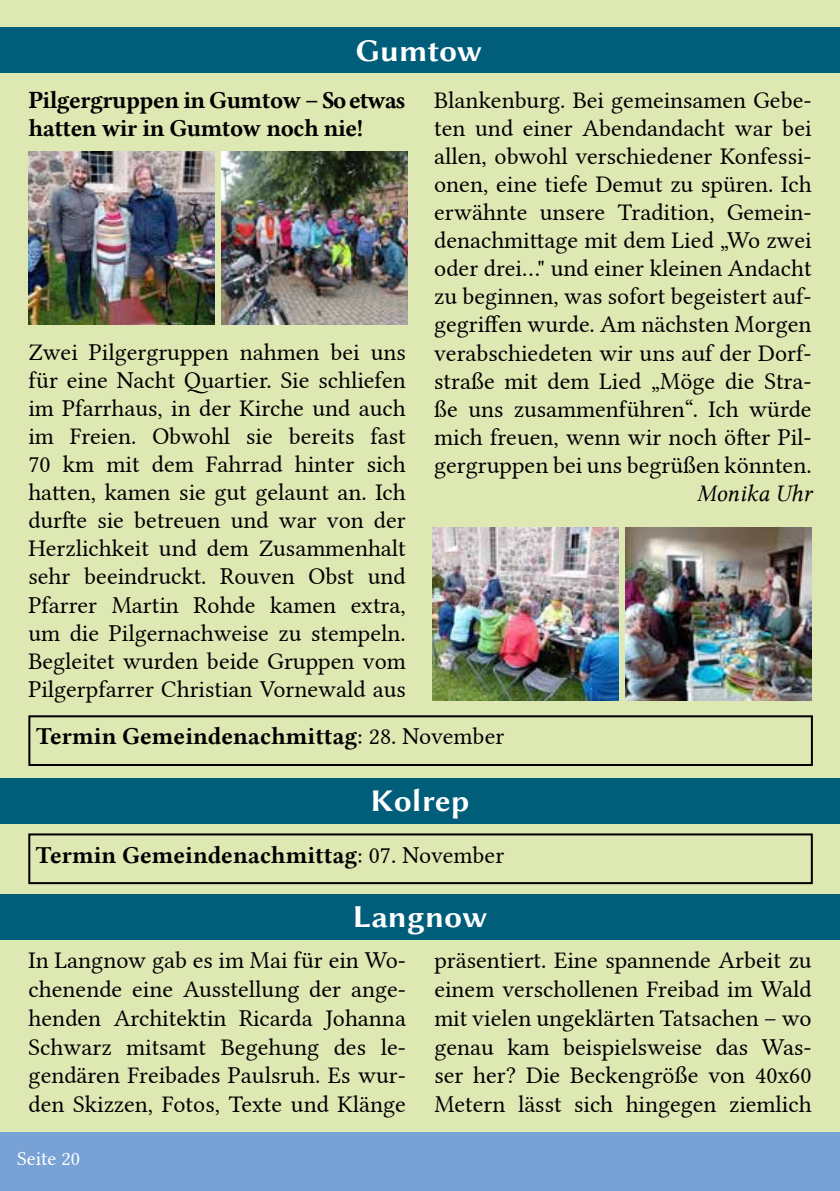
<style>
.page{position:relative;width:840px;height:1191px;background:#fff}
.page>*{position:absolute;margin:0;border:0;box-sizing:border-box;transform-origin:0 0}
.t1{font:32px "Linux Biolinum GB";color:#fff}
.t2{font:24px/28px "Lin Libertine";color:#000;text-align:justify}
.t3{font:24px/28px "Lin Libertine B";letter-spacing:-.015em;color:#000}
.t4{font:24px "Lin Libertine I";color:#000}
.t5{font:20px "Lin Libertine";color:#fff}
.s1{font-family:"Lin Libertine"}
</style>
<div class="page">
<div style="left:0;top:1131px;width:839px;height:60px;background:#78a1d5"></div>
<div style="left:0;top:0;width:839px;height:1131px;background:#dde8b3"></div>
<div style="left:0;top:27px;width:838px;height:46px;background:#005e7b"></div>
<div style="left:0;top:778px;width:839px;height:45px;background:#005e7b"></div>
<img style="left:28px;top:151px;width:186px;height:173px">
<img style="left:222px;top:151px;width:185px;height:173px">
<div style="left:28px;top:715px;width:784px;height:51px;border:2px solid #000"></div>
<img style="left:432px;top:527px;width:186px;height:173px">
<img style="left:625px;top:527px;width:186px;height:173px">
<div style="left:28px;top:833px;width:784px;height:51px;border:2px solid #000"></div>
<div style="left:0;top:894px;width:839px;height:45px;background:#005e7b"></div>
<h1 class="t1" style="left:356px;top:28px;width:128px">Gumtow</h1>
<p class="t3" style="left:28px;top:86px;width:379px">Pilgergruppen in Gumtow – So etwas hatten wir in Gumtow noch nie!</p>
<p class="t2" style="left:28px;top:336px;width:379px">Zwei Pilgergruppen nahmen bei uns für eine Nacht Quartier. Sie schliefen im Pfarrhaus, in der Kirche und auch im Freien. Obwohl sie bereits fast 70 km mit dem Fahrrad hinter sich hatten, kamen sie gut gelaunt an. Ich durfte sie betreuen und war von der Herzlichkeit und dem Zusammenhalt sehr beeindruckt. Rouven Obst und Pfarrer Martin Rohde kamen extra, um die Pilgernachweise zu stempeln.<br>Begleitet wurden beide Gruppen vom Pilgerpfarrer Christian Vornewald aus</p>
<p class="t2" style="left:434px;top:84px;width:379px">Blankenburg. Bei gemeinsamen Gebe&shy;ten und einer Abendandacht war bei allen, obwohl verschiedener Konfessi&shy;onen, eine tiefe Demut zu spüren. Ich erwähnte unsere Tradition, Gemein&shy;denachmittage mit dem Lied „Wo zwei oder drei..." und einer kleinen Andacht zu beginnen, was sofort begeistert auf&shy;gegriffen wurde. Am nächsten Morgen verabschiedeten wir uns auf der Dorf&shy;straße mit dem Lied „Möge die Stra&shy;ße uns zusammenführen“. Ich würde mich freuen, wenn wir noch öfter Pil&shy;gergruppen bei uns begrüßen könnten.</p>
<p class="t4" style="left:696px;top:479px;width:116px">Monika Uhr</p>
<p class="t3" style="left:36px;top:722px;width:469px">Termin Gemeindenachmittag<span class="s1">: 28. November</span></p>
<h1 class="t1" style="left:370px;top:778px;width:101px">Kolrep</h1>
<p class="t3" style="left:36px;top:840px;width:469px">Termin Gemeindenachmittag<span class="s1">: 07. November</span></p>
<h1 class="t1" style="left:352px;top:894px;width:136px">Langnow</h1>
<p class="t2" style="left:29px;top:943px;width:378px;line-height:28.8px">In Langnow gab es im Mai für ein Wo&shy;chenende eine Ausstellung der ange&shy;henden Architektin Ricarda Johanna Schwarz mitsamt Begehung des le&shy;gendären Freibades Paulsruh. Es wur&shy;den Skizzen, Fotos, Texte und Klänge</p>
<p class="t2" style="left:434px;top:943px;width:378px;line-height:28.8px">präsentiert. Eine spannende Arbeit zu einem verschollenen Freibad im Wald mit vielen ungeklärten Tatsachen – wo genau kam beispielsweise das Was&shy;ser her? Die Beckengröße von 40x60<br>Metern lässt sich hingegen ziemlich</p>
<p class="t5" style="left:17px;top:1142px;width:64px">Seite 20</p>
</div>
